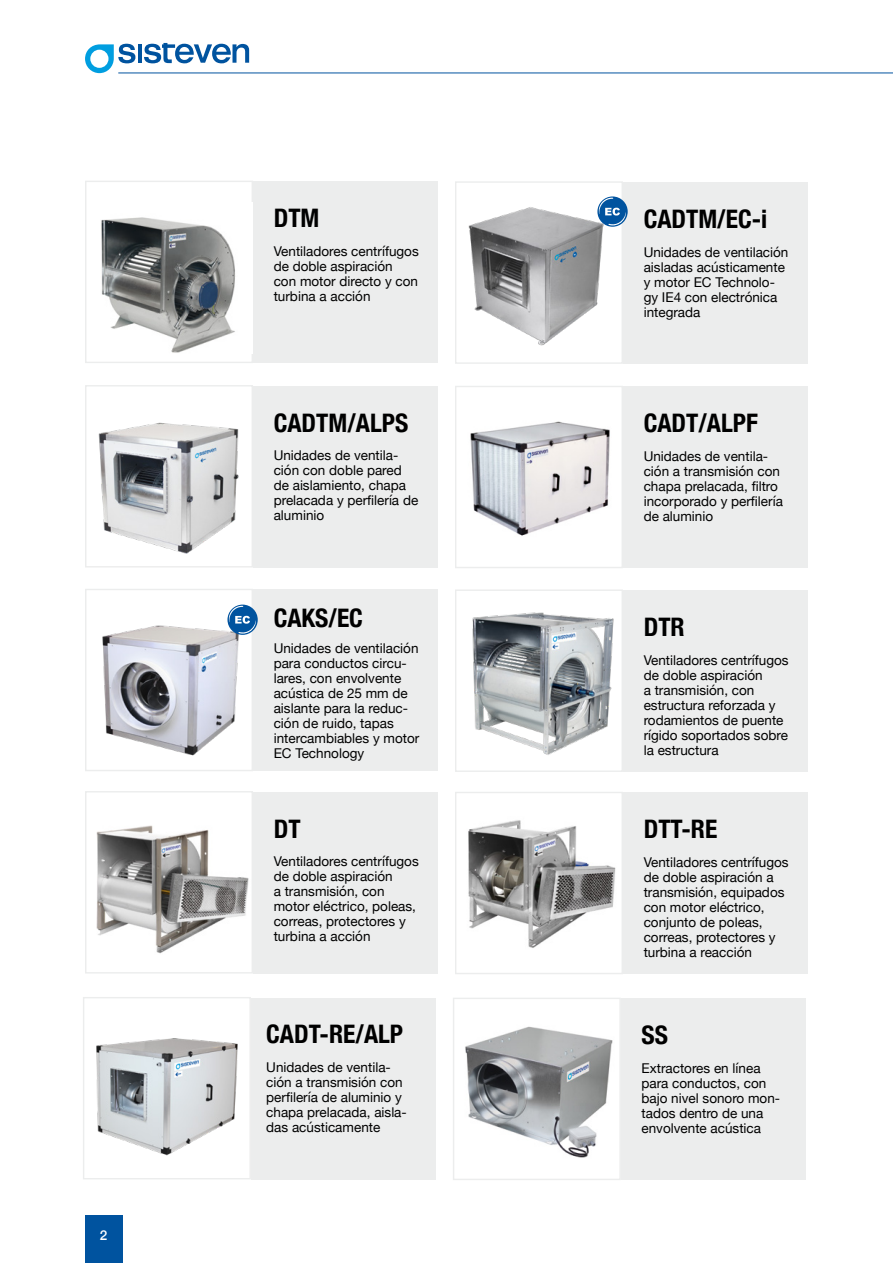
<style>
.page{position:relative;width:893px;height:1263px;background:#fff}
.page>*{position:absolute;margin:0;border:0;box-sizing:border-box;transform-origin:0 0}
.t1{font:700 condensed 25.5px "Helvetica Neue";color:#000}
.t2{font:13.5px/15px "Helvetica Neue";color:#000}
.t3{font:500 13.5px "Helvetica Neue";color:#fff}
</style>
<div class="page">
<div style="left:85px;top:1215px;width:37px;height:48px;background:#00539f"></div>
<hr style="left:118px;top:73px;width:775px;height:1px;background:#00539f">
<hr style="left:138px;top:44px;width:4px;height:19px;background:#00539f">
<svg style="left:85px;top:44px;width:50px;height:29px"></svg>
<svg style="left:144px;top:43px;width:105px;height:20px"></svg>
<img style="left:96px;top:825px;width:153px;height:129px">
<div style="left:85px;top:385px;width:168px;height:182px;background:#fff;border:1px solid #eceded"></div>
<img style="left:85px;top:398px;width:168px;height:168px">
<div style="left:455px;top:181px;width:168px;height:183px;background:#fff;border:1px solid #eceded"></div>
<img style="left:468px;top:207px;width:149px;height:139px">
<div style="left:85px;top:181px;width:168px;height:182px;background:#fff;border:1px solid #eceded"></div>
<div style="left:455px;top:386px;width:168px;height:182px;background:#fff;border:1px solid #eceded"></div>
<div style="left:85px;top:589px;width:168px;height:182px;background:#fff;border:1px solid #eceded"></div>
<div style="left:455px;top:589px;width:168px;height:183px;background:#fff;border:1px solid #eceded"></div>
<img style="left:101px;top:203px;width:152px;height:151px">
<div style="left:253px;top:181px;width:185px;height:182px;background:#eceded"></div>
<div style="left:623px;top:182px;width:185px;height:182px;background:#eceded"></div>
<div style="left:253px;top:386px;width:185px;height:181px;background:#eceded"></div>
<div style="left:623px;top:386px;width:185px;height:182px;background:#eceded"></div>
<div style="left:253px;top:589px;width:185px;height:182px;background:#eceded"></div>
<div style="left:623px;top:590px;width:185px;height:182px;background:#eceded"></div>
<div style="left:251px;top:998px;width:185px;height:181px;background:#eceded"></div>
<div style="left:83px;top:997px;width:168px;height:182px;border:1px solid #eceded"></div>
<div style="left:621px;top:998px;width:185px;height:182px;background:#eceded"></div>
<div style="left:453px;top:998px;width:168px;height:182px;border:1px solid #eceded"></div>
<div style="left:253px;top:792px;width:185px;height:181px;background:#eceded"></div>
<div style="left:85px;top:791px;width:168px;height:182px;border:1px solid #eceded"></div>
<div style="left:623px;top:792px;width:185px;height:182px;background:#eceded"></div>
<div style="left:455px;top:792px;width:168px;height:182px;border:1px solid #eceded"></div>
<img style="left:470px;top:421px;width:140px;height:115px">
<img style="left:85px;top:602px;width:168px;height:169px">
<img style="left:472px;top:602px;width:151px;height:161px">
<img style="left:468px;top:820px;width:148px;height:128px">
<img style="left:96px;top:1038px;width:142px;height:118px">
<img style="left:465px;top:1026px;width:148px;height:132px">
<svg style="left:597px;top:196px;width:31px;height:31px"></svg>
<svg style="left:599px;top:198px;width:27px;height:27px"></svg>
<svg style="left:227px;top:605px;width:31px;height:30px"></svg>
<svg style="left:229px;top:606px;width:27px;height:28px"></svg>
<p class="t3" style="left:100px;top:1224px;width:9px">2</p>
<h1 class="t1" style="left:274px;top:197px;width:47px">DTM</h1>
<p class="t2" style="left:274px;top:244px;width:147px">Ventiladores centrífugos de doble aspiración<br>con motor directo y con turbina a acción</p>
<h1 class="t1" style="left:274px;top:401px;width:136px">CADTM/ALPS</h1>
<p class="t2" style="left:274px;top:449px;width:146px">Unidades de ventila&shy;ción con doble pared de aislamiento, chapa prelacada y perfilería de aluminio</p>
<h1 class="t1" style="left:274px;top:596px;width:91px">CAKS/EC</h1>
<p class="t2" style="left:274px;top:642px;width:147px">Unidades de ventilación para conductos circu&shy;lares, con envolvente acústica de 25 mm de aislante para la reduc&shy;ción de ruido, tapas intercambiables y motor<br>EC Technology</p>
<h1 class="t1" style="left:274px;top:807px;width:28px">DT</h1>
<p class="t2" style="left:274px;top:855px;width:147px">Ventiladores centrífugos de doble aspiración<br>a transmisión, con motor eléctrico, poleas, correas, protectores y turbina a acción</p>
<h1 class="t1" style="left:266px;top:1013px;width:138px">CADT-RE/ALP</h1>
<p class="t2" style="left:266px;top:1060px;width:142px">Unidades de ventila&shy;ción a transmisión con perfilería de aluminio y chapa prelacada, aisla&shy;das acústicamente</p>
<h1 class="t1" style="left:644px;top:198px;width:125px">CADTM/EC-i</h1>
<p class="t2" style="left:644px;top:245px;width:146px">Unidades de ventilación aisladas acústicamente y motor EC Technolo&shy;gy IE4 con electrónica integrada</p>
<h1 class="t1" style="left:644px;top:402px;width:116px">CADT/ALPF</h1>
<p class="t2" style="left:644px;top:449px;width:141px">Unidades de ventila&shy;ción a transmisión con chapa prelacada, filtro incorporado y perfilería de aluminio</p>
<h1 class="t1" style="left:644px;top:606px;width:43px">DTR</h1>
<p class="t2" style="left:644px;top:653px;width:147px">Ventiladores centrífugos de doble aspiración<br>a transmisión, con estructura reforzada y rodamientos de puente rígido soportados sobre la estructura</p>
<h1 class="t1" style="left:644px;top:808px;width:75px">DTT-RE</h1>
<p class="t2" style="left:644px;top:855px;width:147px">Ventiladores centrífugos de doble aspiración a transmisión, equipados con motor eléctrico, conjunto de poleas, correas, protectores y turbina a reacción</p>
<h1 class="t1" style="left:642px;top:1014px;width:28px">SS</h1>
<p class="t2" style="left:642px;top:1061px;width:140px">Extractores en línea para conductos, con bajo nivel sonoro mon&shy;tados dentro de una envolvente acústica</p>
</div>
